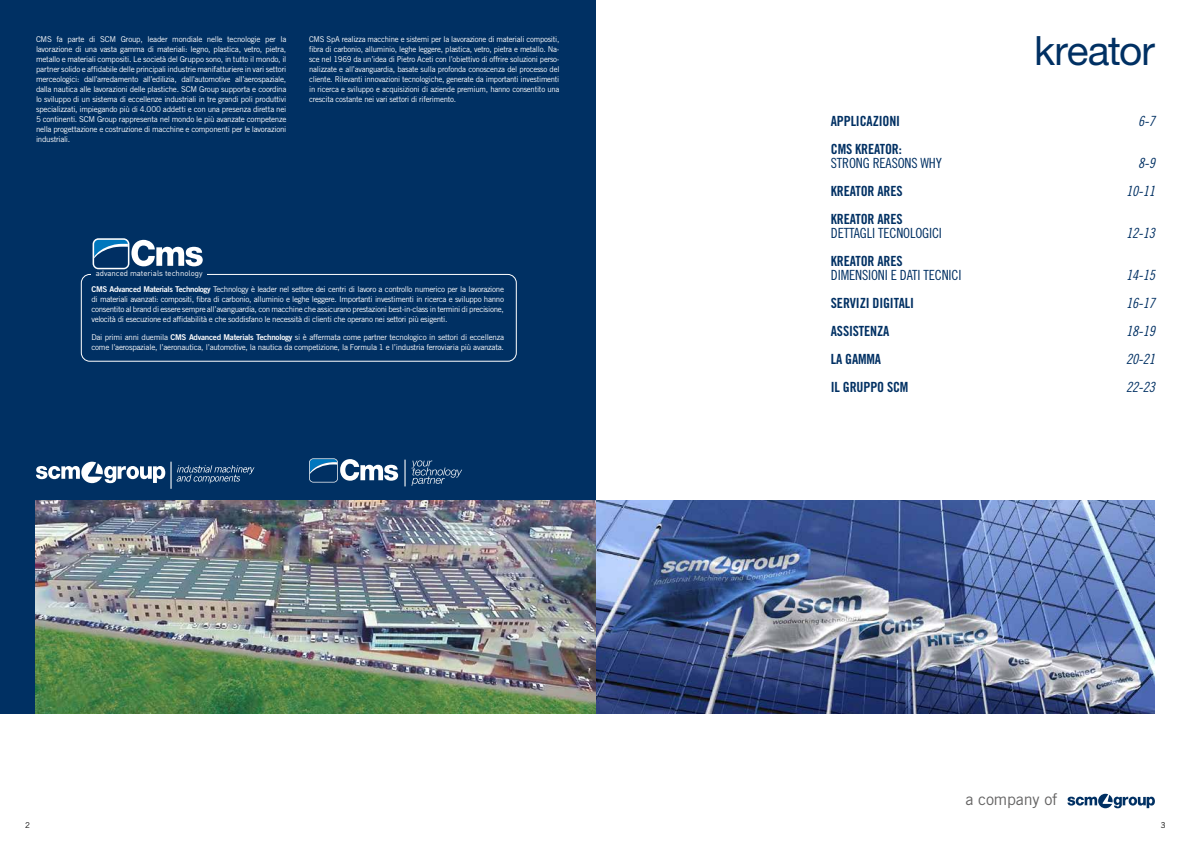
<style>
.page{position:relative;width:1191px;height:842px;background:#fff}
.page>*{position:absolute;margin:0;border:0;box-sizing:border-box;transform-origin:0 0}
.t1{font:40.5px "Helvetica Neue LT Std";letter-spacing:-.025em;color:#003063}
.t2{font:16.1px "Trade Gothic LT Std";letter-spacing:-.01em;color:#646363}
.t3{font:14px "Trade Gothic LT Std Bd Cn 20";letter-spacing:-.01em;color:#003063}
.t4{font:14px "Trade Gothic LT Std Cn 18";letter-spacing:-.01em;color:#003063}
.t5{font:14px "Trade Gothic LT Std Cn 18 Obl";letter-spacing:-.01em;color:#003063}
.t6{font:8px/10px "Trade Gothic LT Std";letter-spacing:-.03em;color:#fff;text-align:justify}
.t7{font:8px "Trade Gothic LT Std";color:#000}
.t8{font:7.8px "DIN";color:#fff}
.s1{font-family:"Trade Gothic LT Std Bd 2"}
</style>
<div class="page">
<div style="left:0;top:0;width:595px;height:713px;background:#003063"></div>
<svg style="left:1067px;top:794px;width:87px;height:14px"></svg>
<img style="left:36px;top:501px;width:1119px;height:212px">
<svg style="left:309px;top:458px;width:89px;height:24px"></svg>
<svg style="left:411px;top:460px;width:51px;height:26px"></svg>
<svg style="left:404px;top:460px;width:1px;height:26px"></svg>
<svg style="left:36px;top:462px;width:129px;height:21px"></svg>
<hr style="left:170px;top:462px;width:2px;height:27px;background:#fff">
<svg style="left:176px;top:465px;width:78px;height:18px"></svg>
<div style="left:81px;top:274px;width:436px;height:88px;border:1px solid #fff;border-radius:9px"></div>
<div style="left:91px;top:262px;width:116px;height:20px;background:#003063"></div>
<svg style="left:90px;top:238px;width:113px;height:38px"></svg>
<p class="t6" style="left:36px;top:34px;width:252px">CMS fa parte di SCM Group, leader mondiale nelle tecnologie per la lavorazione di una vasta gamma di materiali: legno, plastica, vetro, pietra, metallo e materiali compositi. Le società del Gruppo sono, in tutto il mondo, il partner solido e affidabile delle principali industrie manifatturiere in vari settori merceologici: dall’arredamento all’edilizia, dall’automotive all’aerospaziale, dalla nautica alle lavorazioni delle plastiche. SCM Group supporta e coordina lo sviluppo di un sistema di eccellenze industriali in tre grandi poli produttivi specializzati, impiegando più di 4.000 addetti e con una presenza diretta nei 5 continenti. SCM Group rappresenta nel mondo le più avanzate competenze nella progettazione e costruzione di macchine e componenti per le lavorazioni industriali.</p>
<p class="t6" style="left:309px;top:34px;width:252px">CMS SpA realizza macchine e sistemi per la lavorazione di materiali compositi, fibra di carbonio, alluminio, leghe leggere, plastica, vetro, pietra e metallo. Na&shy;sce nel 1969 da un’idea di Pietro Aceti con l’obiettivo di offrire soluzioni perso&shy;nalizzate e all’avanguardia, basate sulla profonda conoscenza del processo del cliente. Rilevanti innovazioni tecnologiche, generate da importanti investimenti in ricerca e sviluppo e acquisizioni di aziende premium, hanno consentito una crescita costante nei vari settori di riferimento.</p>
<p class="t8" style="left:96px;top:268px;width:108px">advanced materials technology</p>
<p class="t6" style="left:91px;top:284px;width:414px"><span class="s1">CMS Advanced Materials Technology</span> Technology è leader nel settore dei centri di lavoro a controllo numerico per la lavorazione di materiali avanzati: compositi, fibra di carbonio, alluminio e leghe leggere. Importanti investimenti in ricerca e sviluppo hanno consentito al brand di essere sempre all’avanguardia, con macchine che assicurano prestazioni best-in-class in termini di precisione, velocità di esecuzione ed affidabilità e che soddisfano le necessità di clienti che operano nei settori più esigenti.</p>
<p class="t6" style="left:91px;top:332px;width:414px">Dai primi anni duemila <span class="s1">CMS Advanced Materials Technology</span> si è affermata come partner tecnologico in settori di eccellenza come l’aerospaziale, l’aeronautica, l’automotive, la nautica da competizione, la Formula 1 e l’industria ferroviaria più avanzata.</p>
<h1 class="t1" style="left:1034px;top:26px;width:122px">kreator</h1>
<h3 class="t3" style="left:831px;top:113px;width:71px">APPLICAZIONI</h3>
<h3 class="t5" style="left:1138px;top:113px;width:18px">6-7</h3>
<h3 class="t3" style="left:831px;top:141px;width:73px">CMS KREATOR:</h3>
<h3 class="t4" style="left:831px;top:155px;width:113px">STRONG REASONS WHY</h3>
<h3 class="t5" style="left:1138px;top:155px;width:18px">8-9</h3>
<h3 class="t3" style="left:831px;top:183px;width:73px">KREATOR ARES</h3>
<h3 class="t5" style="left:1126px;top:183px;width:30px">10-11</h3>
<h3 class="t3" style="left:831px;top:211px;width:73px">KREATOR ARES</h3>
<h3 class="t4" style="left:831px;top:225px;width:113px">DETTAGLI TECNOLOGICI</h3>
<h3 class="t5" style="left:1126px;top:225px;width:30px">12-13</h3>
<h3 class="t3" style="left:831px;top:253px;width:73px">KREATOR ARES</h3>
<h3 class="t4" style="left:831px;top:267px;width:132px">DIMENSIONI E DATI TECNICI</h3>
<h3 class="t5" style="left:1126px;top:267px;width:30px">14-15</h3>
<h3 class="t3" style="left:831px;top:295px;width:85px">SERVIZI DIGITALI</h3>
<h3 class="t5" style="left:1126px;top:295px;width:30px">16-17</h3>
<h3 class="t3" style="left:831px;top:323px;width:60px">ASSISTENZA</h3>
<h3 class="t5" style="left:1126px;top:323px;width:30px">18-19</h3>
<h3 class="t3" style="left:831px;top:351px;width:52px">LA GAMMA</h3>
<h3 class="t5" style="left:1126px;top:351px;width:30px">20-21</h3>
<h3 class="t3" style="left:831px;top:379px;width:79px">IL GRUPPO SCM</h3>
<h3 class="t5" style="left:1126px;top:379px;width:30px">22-23</h3>
<h2 class="t2" style="left:965px;top:790px;width:93px">a company of</h2>
<p class="t7" style="left:25px;top:820px;width:6px">2</p>
<p class="t7" style="left:1160px;top:820px;width:6px">3</p>
</div>
